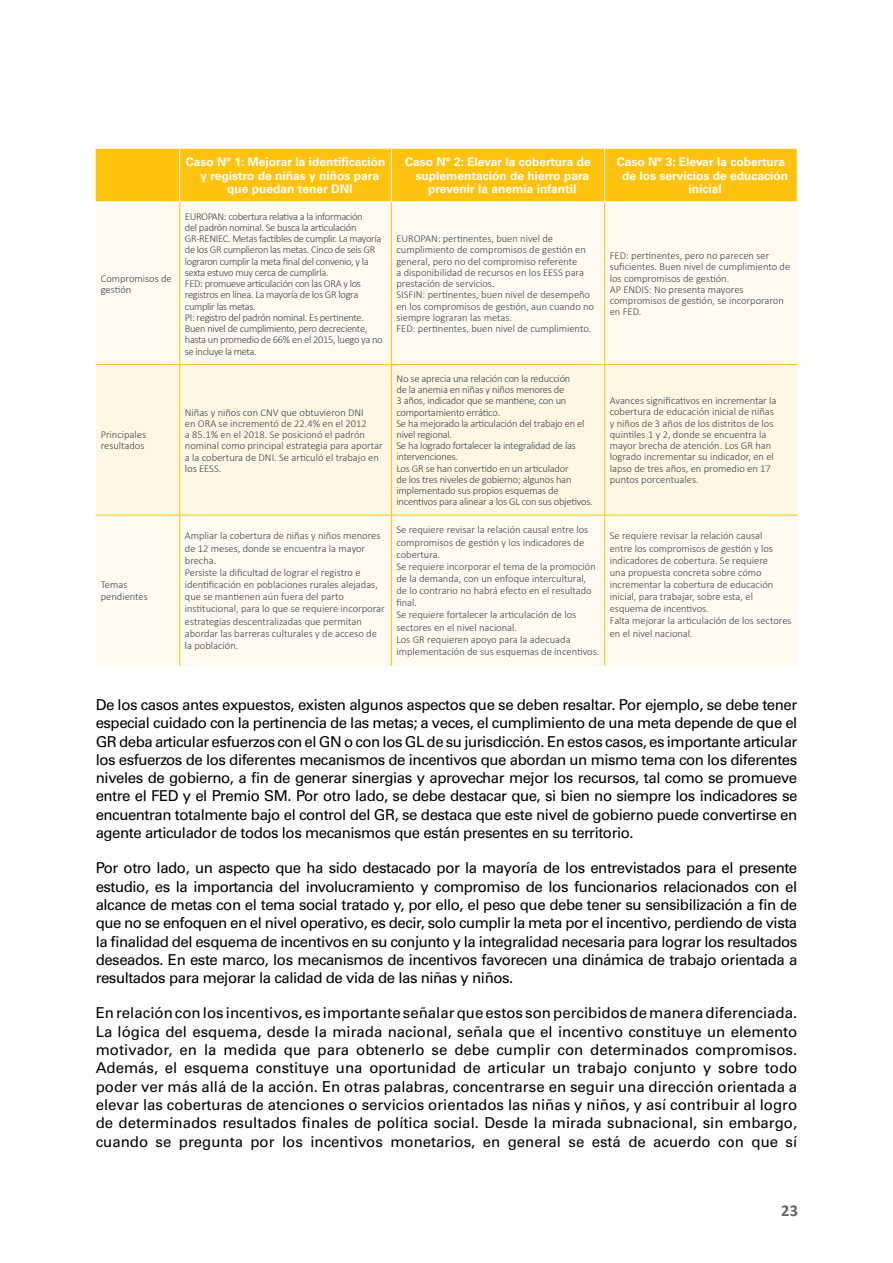
<style>
.page{position:relative;width:893px;height:1263px;background:#fff}
.page>*{position:absolute;margin:0;border:0;box-sizing:border-box;transform-origin:0 0}
.t1{font:700 16.5px "Calibri";color:#636466}
.t2{font:15px/18.3px "Univers LT Std";letter-spacing:-.03em;color:#000;text-align:justify}
.t3{font:700 12px/13.5px "Univers LT Std";color:#fff;text-align:center}
.t4{font:300 10.5px/12.1px "Calibri";color:#414042}
.t5{font:300 10.5px/11.2px "Calibri";letter-spacing:-.03em;color:#414042}
.t6{font:300 10.5px/11.2px "Calibri";letter-spacing:-.02em;color:#414042}
</style>
<div class="page">
<div style="left:96px;top:149px;width:701px;height:52px;background:#ffc20e"></div>
<div style="left:96px;top:202px;width:701px;height:464px;background:#fffaf0"></div>
<div style="left:96px;top:365px;width:701px;height:150px;background:#fff6e4"></div>
<hr style="left:179px;top:149px;width:1px;height:52px;background:#fff">
<hr style="left:391px;top:149px;width:1px;height:52px;background:#fff">
<hr style="left:604px;top:149px;width:1px;height:52px;background:#fff">
<hr style="left:180px;top:202px;width:1px;height:162px;background:#ffc20e">
<hr style="left:391px;top:202px;width:1px;height:162px;background:#ffc20e">
<hr style="left:604px;top:202px;width:1px;height:162px;background:#ffc20e">
<hr style="left:96px;top:364px;width:84px;height:1px;background:#ffc20e">
<hr style="left:180px;top:364px;width:211px;height:1px;background:#ffc20e">
<hr style="left:180px;top:365px;width:1px;height:150px;background:#ffc20e">
<hr style="left:391px;top:364px;width:214px;height:1px;background:#ffc20e">
<hr style="left:391px;top:365px;width:1px;height:150px;background:#ffc20e">
<hr style="left:605px;top:364px;width:192px;height:1px;background:#ffc20e">
<hr style="left:604px;top:365px;width:1px;height:150px;background:#ffc20e">
<hr style="left:96px;top:515px;width:84px;height:1px;background:#ffc20e">
<hr style="left:180px;top:515px;width:211px;height:1px;background:#ffc20e">
<hr style="left:180px;top:515px;width:1px;height:151px;background:#ffc20e">
<hr style="left:391px;top:515px;width:214px;height:1px;background:#ffc20e">
<hr style="left:391px;top:515px;width:1px;height:151px;background:#ffc20e">
<hr style="left:605px;top:515px;width:192px;height:1px;background:#ffc20e">
<hr style="left:604px;top:515px;width:1px;height:151px;background:#ffc20e">
<p class="t4" style="left:101px;top:272px;width:72px;line-height:11.2px">Compromisos de gestión</p>
<p class="t4" style="left:101px;top:429px;width:47px;line-height:11.2px">Principales resultados</p>
<p class="t4" style="left:101px;top:578px;width:49px">Temas pendientes</p>
<p class="t3" style="left:186px;top:155px;width:201px">Caso N° 1: Mejorar la identificación</p>
<p class="t3" style="left:201px;top:169px;width:180px">y registro de niñas y niños para</p>
<p class="t3" style="left:227px;top:182px;width:127px">que puedan tener DNI</p>
<p class="t5" style="left:185px;top:210px;width:199px">EUROPAN: cobertura relativa a la información<br>del padrón nominal. Se busca la articulación GR-RENIEC. Metas factibles de cumplir. La mayoría de los GR cumplieron las metas. Cinco de seis GR lograron cumplir la meta final del convenio, y la sexta estuvo muy cerca de cumplirla.<br>FED: promueve articulación con las ORA y los registros en línea. La mayoría de los GR logra cumplir las metas.<br>PI: registro del padrón nominal. Es pertinente.<br>Buen nivel de cumplimiento, pero decreciente, hasta un promedio de 66% en el 2015, luego ya no se incluye la meta.</p>
<p class="t4" style="left:185px;top:406px;width:199px;line-height:11.2px">Niñas y niños con CNV que obtuvieron DNI<br>en ORA se incrementó de 22.4% en el 2012<br>a 85.1% en el 2018. Se posicionó el padrón nominal como principal estrategia para aportar a la cobertura de DNI. Se articuló el trabajo en los EESS.</p>
<p class="t3" style="left:405px;top:155px;width:187px">Caso N° 2: Elevar la cobertura de</p>
<p class="t3" style="left:415px;top:169px;width:175px">suplementación de hierro para</p>
<p class="t3" style="left:428px;top:182px;width:150px">prevenir la anemia infantil</p>
<p class="t4" style="left:396px;top:233px;width:199px;line-height:11.2px">EUROPAN: pertinentes, buen nivel de cumplimiento de compromisos de gestión en general, pero no del compromiso referente<br>a disponibilidad de recursos en los EESS para prestación de servicios.<br>SISFIN: pertinentes, buen nivel de desempeño en los compromisos de gestión, aun cuando no siempre lograran las metas.<br>FED: pertinentes, buen nivel de cumplimiento.</p>
<p class="t6" style="left:396px;top:373px;width:198px">No se aprecia una relación con la reducción<br>de la anemia en niñas y niños menores de<br>3 años, indicador que se mantiene, con un comportamiento errático.<br>Se ha mejorado la articulación del trabajo en el nivel regional.<br>Se ha logrado fortalecer la integralidad de las intervenciones.<br>Los GR se han convertido en un articulador<br>de los tres niveles de gobierno; algunos han implementado sus propios esquemas de incentivos para alinear a los GL con sus objetivos.</p>
<p class="t3" style="left:617px;top:155px;width:173px">Caso N° 3: Elevar la cobertura de los servicios de educación inicial</p>
<p class="t4" style="left:610px;top:250px;width:182px;line-height:11.2px">FED: pertinentes, pero no parecen ser suficientes. Buen nivel de cumplimiento de los compromisos de gestión.<br>AP ENDIS: No presenta mayores compromisos de gestión, se incorporaron en FED.</p>
<p class="t4" style="left:610px;top:395px;width:168px;line-height:11.2px">Avances significativos en incrementar la cobertura de educación inicial de niñas y niños de 3 años de los distritos de los quintiles 1 y 2, donde se encuentra la mayor brecha de atención. Los GR han logrado incrementar su indicador, en el lapso de tres años, en promedio en 17 puntos porcentuales.</p>
<p class="t4" style="left:185px;top:530px;width:201px">Ampliar la cobertura de niñas y niños menores de 12 meses, donde se encuentra la mayor brecha.<br>Persiste la dificultad de lograr el registro e identificación en poblaciones rurales alejadas, que se mantienen aún fuera del parto institucional, para lo que se requiere incorporar estrategias descentralizadas que permitan abordar las barreras culturales y de acceso de la población.</p>
<p class="t4" style="left:396px;top:524px;width:204px">Se requiere revisar la relación causal entre los compromisos de gestión y los indicadores de cobertura.<br>Se requiere incorporar el tema de la promoción de la demanda, con un enfoque intercultural, de lo contrario no habrá efecto en el resultado final.<br>Se requiere fortalecer la articulación de los sectores en el nivel nacional.<br>Los GR requieren apoyo para la adecuada implementación de sus esquemas de incentivos.</p>
<p class="t4" style="left:610px;top:530px;width:183px">Se requiere revisar la relación causal<br>entre los compromisos de gestión y los indicadores de cobertura. Se requiere<br>una propuesta concreta sobre cómo incrementar la cobertura de educación inicial, para trabajar, sobre esta, el esquema de incentivos.<br>Falta mejorar la articulación de los sectores en el nivel nacional.</p>
<p class="t2" style="left:96px;top:695px;width:703px">De los casos antes expuestos, existen algunos aspectos que se deben resaltar. Por ejemplo, se debe tener especial cuidado con la pertinencia de las metas; a veces, el cumplimiento de una meta depende de que el GR deba articular esfuerzos con el GN o con los GL de su jurisdicción. En estos casos, es importante articular los esfuerzos de los diferentes mecanismos de incentivos que abordan un mismo tema con los diferentes niveles de gobierno, a fin de generar sinergias y aprovechar mejor los recursos, tal como se promueve entre el FED y el Premio SM. Por otro lado, se debe destacar que, si bien no siempre los indicadores se encuentran totalmente bajo el control del GR, se destaca que este nivel de gobierno puede convertirse en agente articulador de todos los mecanismos que están presentes en su territorio.</p>
<p class="t2" style="left:96px;top:859px;width:703px">Por otro lado, un aspecto que ha sido destacado por la mayoría de los entrevistados para el presente estudio, es la importancia del involucramiento y compromiso de los funcionarios relacionados con el alcance de metas con el tema social tratado y, por ello, el peso que debe tener su sensibilización a fin de que no se enfoquen en el nivel operativo, es decir, solo cumplir la meta por el incentivo, perdiendo de vista la finalidad del esquema de incentivos en su conjunto y la integralidad necesaria para lograr los resultados deseados. En este marco, los mecanismos de incentivos favorecen una dinámica de trabajo orientada a resultados para mejorar la calidad de vida de las niñas y niños.</p>
<p class="t2" style="left:96px;top:1004px;width:703px">En relación con los incentivos, es importante señalar que estos son percibidos de manera diferenciada.<br>La lógica del esquema, desde la mirada nacional, señala que el incentivo constituye un elemento motivador, en la medida que para obtenerlo se debe cumplir con determinados compromisos.<br>Además, el esquema constituye una oportunidad de articular un trabajo conjunto y sobre todo poder ver más allá de la acción. En otras palabras, concentrarse en seguir una dirección orientada a elevar las coberturas de atenciones o servicios orientados las niñas y niños, y así contribuir al logro de determinados resultados finales de política social. Desde la mirada subnacional, sin embargo, cuando se pregunta por los incentivos monetarios, en general se está de acuerdo con que sí</p>
<p class="t1" style="left:781px;top:1200px;width:18px">23</p>
</div>
